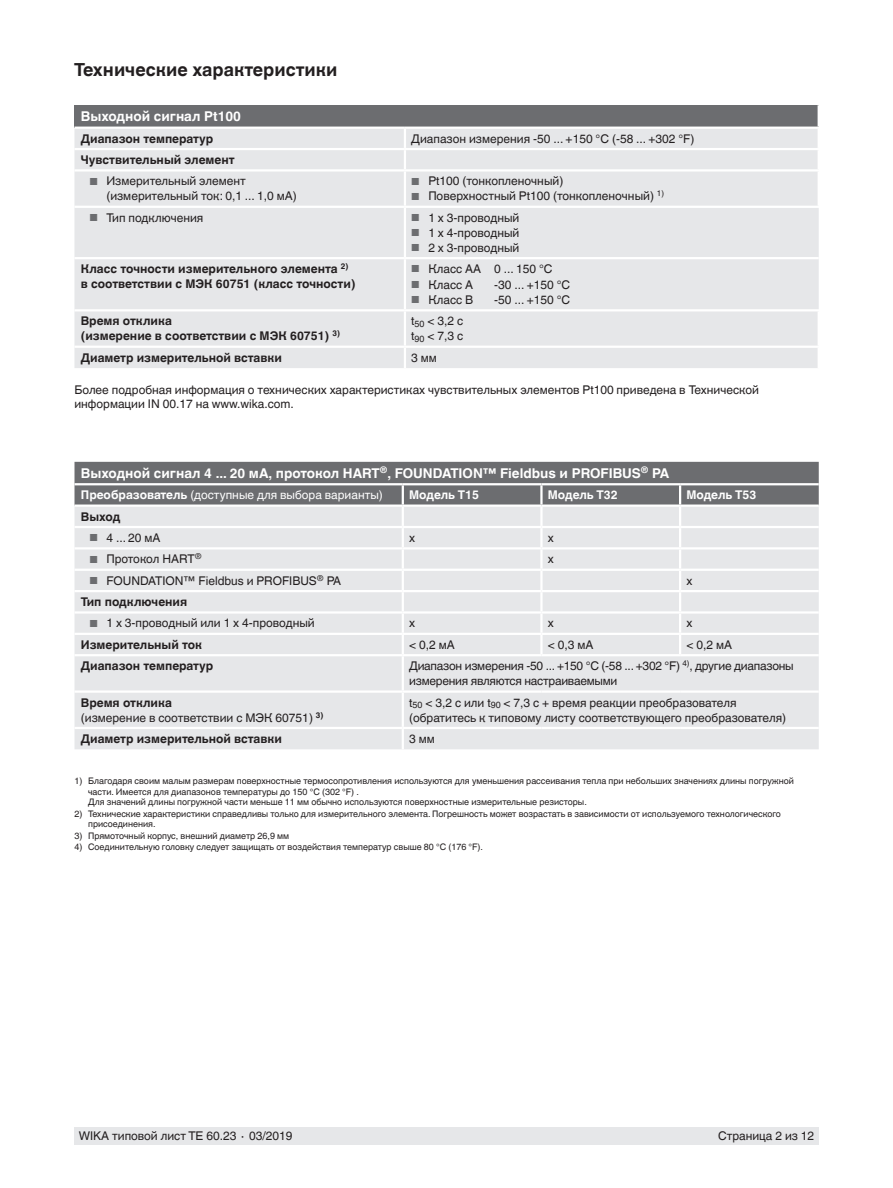
<style>
.page{position:relative;width:893px;height:1188px;background:#fff}
.page>*{position:absolute;margin:0;border:0;box-sizing:border-box;transform-origin:0 0}
.t1{font:700 18px "Helvetica World";color:#231f20}
.t2{font:700 13.5px "Helvetica World";color:#fff}
.t3{font:12px/15px "Helvetica World";color:#231f20}
.t4{font:700 12px/15px "Helvetica World";color:#231f20}
.t5{font:12px/15px "Helvetica World";letter-spacing:-.02em;color:#231f20}
.t6{font:12px "Helvetica World";color:#fff}
.t7{font:700 12px "Helvetica World";color:#fff}
.t8{font:9px/10.5px "Helvetica World";color:#231f20}
.s1{font-size:10.2px;color:#6c6d70}
.s2{font-weight:700}
</style>
<div class="page">
<div style="left:74px;top:1128px;width:745px;height:17px;background:#e6e7e9"></div>
<div style="left:74px;top:105px;width:745px;height:23px;background:#6c6d70"></div>
<div style="left:74px;top:129px;width:745px;height:239px;background:#e6e7e9"></div>
<hr style="left:818px;top:105px;width:2px;height:22px;background:#fff">
<hr style="left:74px;top:148px;width:331px;height:2px;background:#fff">
<svg style="left:818px;top:129px;width:1px;height:40px"></svg>
<hr style="left:405px;top:148px;width:415px;height:2px;background:#fff">
<svg style="left:404px;top:129px;width:2px;height:40px"></svg>
<hr style="left:74px;top:169px;width:331px;height:3px;background:#fff">
<hr style="left:818px;top:172px;width:2px;height:34px;background:#fff">
<hr style="left:405px;top:169px;width:415px;height:3px;background:#fff">
<hr style="left:404px;top:172px;width:2px;height:34px;background:#fff">
<hr style="left:74px;top:206px;width:331px;height:2px;background:#fff">
<hr style="left:74px;top:257px;width:331px;height:2px;background:#fff">
<hr style="left:818px;top:311px;width:2px;height:35px;background:#fff">
<hr style="left:74px;top:309px;width:331px;height:2px;background:#fff">
<hr style="left:404px;top:311px;width:2px;height:35px;background:#fff">
<hr style="left:818px;top:348px;width:2px;height:20px;background:#fff">
<hr style="left:74px;top:346px;width:331px;height:2px;background:#fff">
<hr style="left:405px;top:346px;width:415px;height:2px;background:#fff">
<hr style="left:404px;top:348px;width:2px;height:20px;background:#fff">
<hr style="left:404px;top:259px;width:2px;height:50px;background:#fff">
<hr style="left:405px;top:309px;width:415px;height:2px;background:#fff">
<hr style="left:405px;top:206px;width:415px;height:2px;background:#fff">
<hr style="left:404px;top:208px;width:2px;height:49px;background:#fff">
<hr style="left:405px;top:257px;width:414px;height:2px;background:#fff">
<hr style="left:74px;top:127px;width:331px;height:2px;background:#fff">
<hr style="left:405px;top:127px;width:415px;height:2px;background:#fff">
<div style="left:75px;top:656px;width:744px;height:93px;background:#e6e7e9"></div>
<svg style="left:75px;top:462px;width:744px;height:192px;background:#cecfd1"></svg>
<hr style="left:402px;top:656px;width:2px;height:34px;background:#fff">
<hr style="left:75px;top:690px;width:328px;height:3px;background:#fff">
<hr style="left:403px;top:690px;width:138px;height:3px;background:#fff">
<hr style="left:402px;top:693px;width:2px;height:34px;background:#fff">
<hr style="left:541px;top:690px;width:139px;height:3px;background:#fff">
<hr style="left:680px;top:690px;width:139px;height:3px;background:#fff">
<hr style="left:75px;top:727px;width:328px;height:2px;background:#fff">
<hr style="left:403px;top:727px;width:138px;height:2px;background:#fff">
<hr style="left:402px;top:729px;width:2px;height:20px;background:#fff">
<hr style="left:541px;top:727px;width:139px;height:2px;background:#fff">
<hr style="left:680px;top:727px;width:139px;height:2px;background:#fff">
<hr style="left:75px;top:483px;width:328px;height:2px;background:#fff">
<hr style="left:403px;top:483px;width:138px;height:2px;background:#fff">
<hr style="left:541px;top:483px;width:139px;height:2px;background:#fff">
<hr style="left:680px;top:483px;width:139px;height:2px;background:#fff">
<hr style="left:75px;top:505px;width:328px;height:2px;background:#fff">
<hr style="left:403px;top:505px;width:138px;height:2px;background:#fff">
<hr style="left:541px;top:505px;width:139px;height:2px;background:#fff">
<hr style="left:680px;top:505px;width:139px;height:2px;background:#fff">
<h1 class="t1" style="left:74px;top:60px;width:265px">Технические характеристики</h1>
<p class="t2" style="left:81px;top:109px;width:162px">Выходной сигнал Pt100</p>
<p class="t4" style="left:81px;top:131px;width:134px">Диапазон температур</p>
<p class="t3" style="left:411px;top:131px;width:285px">Диапазон измерения -50 ... +150 °C (-58 ... +302 °F)</p>
<p class="t4" style="left:81px;top:152px;width:155px">Чувствительный элемент</p>
<p class="t3" style="left:106px;top:174px;width:192px;text-indent:-17px"><span class="s1">■</span> Измерительный элемент (измерительный ток: 0,1 ... 1,0 мА)</p>
<p class="t3" style="left:411px;top:174px;width:154px"><span class="s1">■</span> Pt100 (тонкопленочный)</p>
<p class="t3" style="left:411px;top:189px;width:254px"><span class="s1">■</span> Поверхностный Pt100 (тонкопленочный) <sup>1)</sup></p>
<p class="t3" style="left:89px;top:210px;width:116px"><span class="s1">■</span> Тип подключения</p>
<p class="t3" style="left:411px;top:210px;width:110px"><span class="s1">■</span> 1 x 3-проводный</p>
<p class="t3" style="left:411px;top:225px;width:110px"><span class="s1">■</span> 1 x 4-проводный</p>
<p class="t3" style="left:411px;top:240px;width:110px"><span class="s1">■</span> 2 x 3-проводный</p>
<p class="t4" style="left:81px;top:262px;width:276px">Класс точности измерительного элемента <sup>2) </sup>в соответствии с МЭК 60751 (класс точности)</p>
<p class="t3" style="left:411px;top:262px;width:143px"><span class="s1">■</span> Класс AA 0 ... 150 °C</p>
<p class="t3" style="left:411px;top:277px;width:63px"><span class="s1">■</span> Класс A</p>
<p class="t3" style="left:494px;top:277px;width:77px">-30 ... +150 °C</p>
<p class="t3" style="left:411px;top:292px;width:64px"><span class="s1">■</span> Класс B</p>
<p class="t3" style="left:494px;top:292px;width:77px">-50 ... +150 °C</p>
<p class="t4" style="left:81px;top:314px;width:261px">Время отклика<br>(измерение в соответствии с МЭК 60751) <sup>3)</sup></p>
<p class="t3" style="left:411px;top:314px;width:53px">t<sub>50</sub> &lt; 3,2 с t<sub>90</sub> &lt; 7,3 с</p>
<p class="t4" style="left:81px;top:350px;width:203px">Диаметр измерительной вставки</p>
<p class="t3" style="left:411px;top:350px;width:27px">3 мм</p>
<p class="t3" style="left:74px;top:384px;width:686px;line-height:13.5px">Более подробная информация о технических характеристиках чувствительных элементов Pt100 приведена в Технической информации IN 00.17 на www.wika.com.</p>
<p class="t2" style="left:81px;top:465px;width:590px">Выходной сигнал 4 ... 20 мА, протокол HART<sup>®</sup>, FOUNDATION™ Fieldbus и PROFIBUS<sup>®</sup> PA</p>
<p class="t6" style="left:81px;top:488px;width:303px"><span class="s2">Преобразователь</span> (доступные для выбора варианты)</p>
<p class="t7" style="left:409px;top:488px;width:71px">Модель T15</p>
<p class="t7" style="left:548px;top:488px;width:71px">Модель T32</p>
<p class="t7" style="left:686px;top:488px;width:71px">Модель T53</p>
<p class="t4" style="left:81px;top:509px;width:41px">Выход</p>
<p class="t3" style="left:89px;top:530px;width:73px"><span class="s1">■</span> 4 ... 20 мА</p>
<p class="t3" style="left:409px;top:530px;width:7px">x</p>
<p class="t3" style="left:548px;top:530px;width:7px">x</p>
<p class="t3" style="left:89px;top:552px;width:114px"><span class="s1">■</span> Протокол HART<sup>®</sup></p>
<p class="t3" style="left:548px;top:552px;width:7px">x</p>
<p class="t3" style="left:89px;top:573px;width:253px"><span class="s1">■</span> FOUNDATION™ Fieldbus и PROFIBUS<sup>®</sup> PA</p>
<p class="t3" style="left:686px;top:573px;width:7px">x</p>
<p class="t4" style="left:81px;top:594px;width:108px">Тип подключения</p>
<p class="t3" style="left:89px;top:616px;width:227px"><span class="s1">■</span> 1 x 3-проводный или 1 x 4-проводный</p>
<p class="t3" style="left:409px;top:616px;width:7px">x</p>
<p class="t3" style="left:548px;top:616px;width:7px">x</p>
<p class="t3" style="left:686px;top:616px;width:7px">x</p>
<p class="t4" style="left:81px;top:637px;width:123px">Измерительный ток</p>
<p class="t3" style="left:409px;top:637px;width:47px">&lt; 0,2 мА</p>
<p class="t3" style="left:548px;top:637px;width:47px">&lt; 0,3 мА</p>
<p class="t3" style="left:686px;top:637px;width:47px">&lt; 0,2 мА</p>
<p class="t4" style="left:81px;top:659px;width:134px">Диапазон температур</p>
<p class="t5" style="left:409px;top:659px;width:386px">Диапазон измерения -50 ... +150 °C (-58 ... +302 °F) <sup>4)</sup>, другие диапазоны измерения являются настраиваемыми</p>
<p class="t3" style="left:81px;top:695px;width:244px"><span class="s2">Время отклика<br></span>(измерение в соответствии с МЭК 60751) <sup>3)</sup></p>
<p class="t3" style="left:409px;top:695px;width:378px">t<sub>50</sub> &lt; 3,2 с или t<sub>90</sub> &lt; 7,3 с + время реакции преобразователя (обратитесь к типовому листу соответствующего преобразователя)</p>
<p class="t4" style="left:81px;top:731px;width:203px">Диаметр измерительной вставки</p>
<p class="t3" style="left:409px;top:731px;width:27px">3 мм</p>
<p class="t8" style="left:88px;top:776px;width:707px;text-indent:-14px">1) Благодаря своим малым размерам поверхностные термосопротивления используются для уменьшения рассеивания тепла при небольших значениях длины погружной части. Имеется для диапазонов температуры до 150 °C (302 °F) .<br>Для значений длины погружной части меньше 11 мм обычно используются поверхностные измерительные резисторы.</p>
<p class="t8" style="left:88px;top:808px;width:694px;text-indent:-14px">2) Технические характеристики справедливы только для измерительного элемента. Погрешность может возрастать в зависимости от используемого технологического присоединения.</p>
<p class="t8" style="left:75px;top:830px;width:216px">3) Прямоточный корпус, внешний диаметр 26,9 мм</p>
<p class="t8" style="left:75px;top:842px;width:410px">4) Соединительную головку следует защищать от воздействия температур свыше 80 °C (176 °F).</p>
<p class="t3" style="left:79px;top:1129px;width:215px">WIKA типовой лист TE 60.23 ∙ 03/2019</p>
<p class="t3" style="left:718px;top:1129px;width:98px">Страница 2 из 12</p>
</div>
